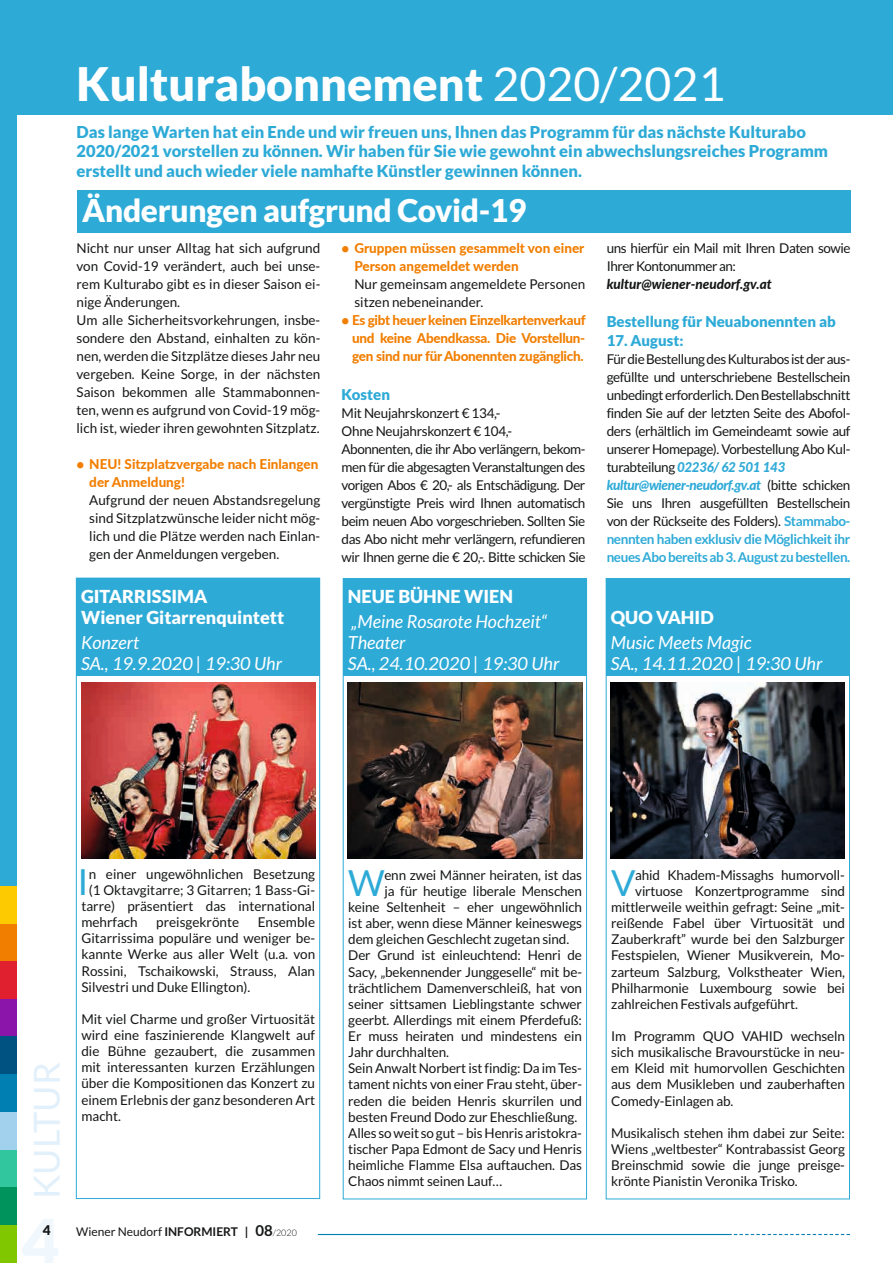
<style>
.page{position:relative;width:893px;height:1263px;background:#fff}
.page>*{position:absolute;margin:0;border:0;box-sizing:border-box;transform-origin:0 0}
.t1{font:900 46.5px "Lato";color:#fff}
.t2{font:36px "Lato";color:#e2f0fb}
.t3{font:36px "Lato";color:#2eaad7}
.t4{font:900 31.5px "Lato";letter-spacing:-.01em;color:#fff}
.t5{font:italic 18px/21px "Lato";color:#fff}
.t6{font:900 18px/21px "Lato";color:#fff}
.t7{font:900 16.5px/19.5px "Lato";color:#2eaad7}
.t8{font:900 15px "Lato";color:#2eaad7}
.t9{font:13.5px/16px "Lato";letter-spacing:-.01em;color:#151616;text-align:justify}
.t10{font:13.5px/18px "Lato";letter-spacing:-.03em;color:#151616}
.t11{font:13.5px/18px "Lato";letter-spacing:-.035em;color:#151616}
.t12{font:800 13.5px/18px "Lato";color:#f27e00}
.t13{font:italic 800 13.5px "Lato";color:#151616}
.t14{font:900 13.5px "Lato";color:#151616}
.t15{font:12px "Lato";color:#151616}
.s1{font-weight:400}
.s2{font-weight:800;font-style:italic;color:#2eaad7}
.s3{font-weight:700;color:#2eaad7}
.s4{font-weight:700}
.s5{font-weight:700;font-size:15px}
.s6{font-weight:300;font-size:9px}
</style>
<div class="page">
<div style="left:0;top:0;width:17px;height:923px;background:#2eaad7"></div>
<div style="left:0;top:923px;width:17px;height:38px;background:#f27e00"></div>
<div style="left:0;top:961px;width:17px;height:38px;background:#e01f2f"></div>
<div style="left:0;top:999px;width:17px;height:37px;background:#8b14ab"></div>
<div style="left:0;top:1036px;width:17px;height:38px;background:#005281"></div>
<div style="left:0;top:1074px;width:17px;height:38px;background:#007fb2"></div>
<div style="left:0;top:1112px;width:17px;height:38px;background:#a1d1ec"></div>
<div style="left:0;top:1150px;width:17px;height:37px;background:#32c69e"></div>
<div style="left:0;top:1187px;width:17px;height:38px;background:#00945c"></div>
<div style="left:0;top:1225px;width:17px;height:38px;background:#80c700"></div>
<hr style="left:318px;top:1234px;width:414px;height:1px;background:#007fb2">
<svg style="left:734px;top:1234px;width:116px;height:1px"></svg>
<div style="left:0;top:886px;width:17px;height:37px;background:#fdc900"></div>
<div style="left:0;top:0;width:893px;height:115px;background:#2eaad7"></div>
<div style="left:77px;top:190px;width:773px;height:42px;background:#2eaad7"></div>
<div style="left:76px;top:578px;width:243px;height:98px;background:#2eaad7"></div>
<div style="left:343px;top:578px;width:243px;height:98px;background:#2eaad7"></div>
<div style="left:606px;top:578px;width:243px;height:98px;background:#2eaad7"></div>
<div style="left:76px;top:578px;width:244px;height:621px;border:1px solid #2eaad7"></div>
<div style="left:343px;top:578px;width:244px;height:621px;border:1px solid #2eaad7"></div>
<div style="left:606px;top:578px;width:244px;height:621px;border:1px solid #2eaad7"></div>
<img style="left:81px;top:682px;width:234px;height:177px">
<img style="left:348px;top:682px;width:234px;height:177px">
<img style="left:611px;top:682px;width:234px;height:177px">
<h1 class="t1" style="left:77px;top:57px;width:650px">Kulturabonnement <span class="s1">2020/2021</span></h1>
<p class="t7" style="left:77px;top:122px;width:753px">Das lange Warten hat ein Ende und wir freuen uns, Ihnen das Programm für das nächste Kulturabo<br>2020/2021 vorstellen zu können. Wir haben für Sie wie gewohnt ein abwechslungsreiches Programm erstellt und auch wieder viele namhafte Künstler gewinnen können.</p>
<h3 class="t4" style="left:82px;top:192px;width:446px">Änderungen aufgrund Covid-19</h3>
<p class="t9" style="left:77px;top:239px;width:245px;line-height:18px;text-align:left">Nicht nur unser Alltag hat sich aufgrund von Covid-19 verändert, auch bei unse&shy;rem Kulturabo gibt es in dieser Saison ei&shy;nige Änderungen.<br>Um alle Sicherheitsvorkehrungen, insbe&shy;sondere den Abstand, einhalten zu kön&shy;nen, werden die Sitzplätze dieses Jahr neu vergeben. Keine Sorge, in der nächsten Saison bekommen alle Stammabonnen&shy;ten, wenn es aufgrund von Covid-19 mög&shy;lich ist, wieder ihren gewohnten Sitzplatz.</p>
<p class="t12" style="left:89px;top:455px;width:231px;text-indent:-13px">• NEU! Sitzplatzvergabe nach Einlangen der Anmeldung!</p>
<p class="t9" style="left:89px;top:491px;width:233px;line-height:18px">Aufgrund der neuen Abstandsregelung sind Sitzplatzwünsche leider nicht mög&shy;lich und die Plätze werden nach Einlan&shy;gen der Anmeldungen vergeben.</p>
<p class="t12" style="left:354px;top:239px;width:231px;text-indent:-13px">• Gruppen müssen gesammelt von einer<br>Person angemeldet werden</p>
<p class="t9" style="left:354px;top:275px;width:233px;line-height:18px">Nur gemeinsam angemeldete Personen sitzen nebeneinander.</p>
<p class="t12" style="left:352px;top:311px;width:235px;text-align:justify;text-indent:-10px">• Es gibt heuer keinen Einzelkartenverkauf und keine Abendkassa. Die Vorstellun&shy;gen sind nur für Abonennten zugänglich.</p>
<p class="t8" style="left:342px;top:386px;width:50px">Kosten</p>
<p class="t11" style="left:342px;top:404px;width:245px">Mit Neujahrskonzert € 134,-<br>Ohne Neujahrskonzert € 104,- Abonnenten, die ihr Abo verlängern, bekom&shy;men für die abgesagten Veranstaltungen des vorigen Abos € 20,- als Entschädigung. Der vergünstigte Preis wird Ihnen automatisch beim neuen Abo vorgeschrieben. Sollten Sie das Abo nicht mehr verlängern, refundieren wir Ihnen gerne die € 20,-. Bitte schicken Sie</p>
<p class="t11" style="left:607px;top:239px;width:245px">uns hierfür ein Mail mit Ihren Daten sowie<br>Ihrer Kontonummer an:</p>
<p class="t13" style="left:607px;top:274px;width:167px">kultur@wiener-neudorf.gv.at</p>
<p class="t8" style="left:607px;top:312px;width:231px">Bestellung für Neuabonennten ab</p>
<p class="t8" style="left:607px;top:332px;width:78px">17. August:</p>
<p class="t10" style="left:607px;top:350px;width:245px">Für die Bestellung des Kulturabos ist der aus&shy;gefüllte und unterschriebene Bestellschein unbedingt erforderlich. Den Bestellabschnitt finden Sie auf der letzten Seite des Abofol&shy;ders (erhältlich im Gemeindeamt sowie auf unserer Homepage). Vorbestellung Abo Kul&shy;turabteilung <span class="s2">02236/ 62 501 143 kultur@wiener-neudorf.gv.at</span> (bitte schicken Sie uns Ihren ausgefüllten Bestellschein von der Rückseite des Folders). <span class="s3">Stammabo&shy;nennten haben exklusiv die Möglichkeit ihr neues Abo bereits ab 3. August zu bestellen.</span></p>
<h3 class="t6" style="left:81px;top:585px;width:205px">GITARRISSIMA<br>Wiener Gitarrenquintett</h3>
<h3 class="t5" style="left:81px;top:632px;width:203px">Konzert<br>SA., 19.9.2020 | 19:30 Uhr</h3>
<h3 class="t6" style="left:348px;top:585px;width:167px">NEUE BÜHNE WIEN</h3>
<h3 class="t5" style="left:348px;top:611px;width:213px">„Meine Rosarote Hochzeit“<br>Theater<br>SA., 24.10.2020 | 19:30 Uhr</h3>
<h3 class="t6" style="left:611px;top:606px;width:104px">QUO VAHID</h3>
<h3 class="t5" style="left:611px;top:632px;width:213px">Music Meets Magic<br>SA., 14.11.2020 | 19:30 Uhr</h3>
<h2 class="t2" style="left:27px;top:1199px;width:138px;rotate:-90deg">KULTUR</h2>
<h2 class="t3" style="left:78px;top:862px;width:13px">I</h2>
<p class="t9" style="left:89px;top:866px;width:228px">n einer ungewöhnlichen Besetzung</p>
<p class="t9" style="left:89px;top:882px;width:228px">(1 Oktavgitarre; 3 Gitarren; 1 Bass-Gi-</p>
<p class="t9" style="left:81px;top:898px;width:235px">tarre) präsentiert das international</p>
<p class="t9" style="left:81px;top:914px;width:58px">mehrfach</p>
<p class="t9" style="left:156px;top:914px;width:84px">preisgekrönte</p>
<p class="t9" style="left:81px;top:914px;width:235px;text-indent:176px">Ensemble Gitarrissima populäre und weniger be&shy;kannte Werke aus aller Welt (u.a. von Rossini, Tschaikowski, Strauss, Alan Silvestri und Duke Ellington).</p>
<p class="t9" style="left:81px;top:1011px;width:235px">Mit viel Charme und großer Virtuosität wird eine faszinierende Klangwelt auf die Bühne gezaubert, die zusammen mit interessanten kurzen Erzählungen über die Kompositionen das Konzert zu einem Erlebnis der ganz besonderen Art macht.</p>
<p class="t14" style="left:43px;top:1222px;width:9px">4</p>
<p class="t15" style="left:76px;top:1225px;width:222px">Wiener Neudorf <span class="s4">INFORMIERT |</span> <span class="s5">08</span><span class="s6">/2020</span></p>
<h2 class="t3" style="left:348px;top:863px;width:38px">W</h2>
<p class="t9" style="left:384px;top:867px;width:199px">enn zwei Männer heiraten, ist das</p>
<p class="t9" style="left:384px;top:883px;width:199px">ja für heutige liberale Menschen</p>
<p class="t9" style="left:348px;top:899px;width:235px">keine Seltenheit – eher ungewöhnlich</p>
<p class="t9" style="left:348px;top:915px;width:235px">ist aber, wenn diese Männer keineswegs</p>
<p class="t9" style="left:348px;top:931px;width:222px">dem gleichen Geschlecht zugetan sind.</p>
<p class="t9" style="left:348px;top:947px;width:235px">Der Grund ist einleuchtend: Henri de</p>
<p class="t9" style="left:348px;top:963px;width:235px">Sacy, „bekennender Junggeselle“ mit be-</p>
<p class="t9" style="left:348px;top:980px;width:235px">trächtlichem Damenverschleiß, hat von</p>
<p class="t9" style="left:348px;top:996px;width:235px">seiner sittsamen Lieblingstante schwer</p>
<p class="t9" style="left:348px;top:1012px;width:235px">geerbt. Allerdings mit einem Pferdefuß:</p>
<p class="t9" style="left:348px;top:1028px;width:235px">Er muss heiraten und mindestens ein</p>
<p class="t9" style="left:348px;top:1044px;width:102px">Jahr durchhalten.</p>
<p class="t9" style="left:348px;top:1060px;width:235px">Sein Anwalt Norbert ist findig: Da im Tes-</p>
<p class="t9" style="left:348px;top:1076px;width:235px">tament nichts von einer Frau steht, über-</p>
<p class="t9" style="left:348px;top:1092px;width:235px">reden die beiden Henris skurrilen und</p>
<p class="t9" style="left:348px;top:1109px;width:230px">besten Freund Dodo zur Eheschließung.</p>
<p class="t9" style="left:348px;top:1125px;width:235px">Alles so weit so gut – bis Henris aristokra-</p>
<p class="t9" style="left:348px;top:1141px;width:235px">tischer Papa Edmont de Sacy und Henris</p>
<p class="t9" style="left:348px;top:1157px;width:235px">heimliche Flamme Elsa auftauchen. Das</p>
<p class="t9" style="left:348px;top:1173px;width:155px">Chaos nimmt seinen Lauf…</p>
<h2 class="t3" style="left:611px;top:863px;width:26px">V</h2>
<p class="t9" style="left:635px;top:867px;width:211px">ahid Khadem-Missaghs humorvoll-</p>
<p class="t9" style="left:635px;top:883px;width:211px">virtuose Konzertprogramme sind</p>
<p class="t9" style="left:611px;top:899px;width:235px">mittlerweile weithin gefragt: Seine „mit-</p>
<p class="t9" style="left:611px;top:915px;width:235px">reißende Fabel über Virtuosität und</p>
<p class="t9" style="left:611px;top:931px;width:235px">Zauberkraft” wurde bei den Salzburger</p>
<p class="t9" style="left:611px;top:947px;width:235px">Festspielen, Wiener Musikverein, Mo-</p>
<p class="t9" style="left:611px;top:963px;width:235px">zarteum Salzburg, Volkstheater Wien,</p>
<p class="t9" style="left:611px;top:980px;width:235px">Philharmonie Luxembourg sowie bei</p>
<p class="t9" style="left:611px;top:996px;width:188px">zahlreichen Festivals aufgeführt.</p>
<p class="t9" style="left:611px;top:1028px;width:235px">Im Programm QUO VAHID wechseln sich musikalische Bravourstücke in neu&shy;em Kleid mit humorvollen Geschichten aus dem Musikleben und zauberhaften Comedy-Einlagen ab.</p>
<p class="t9" style="left:611px;top:1125px;width:235px">Musikalisch stehen ihm dabei zur Seite:<br>Wiens „weltbester“ Kontrabassist Georg Breinschmid sowie die junge preisge&shy;krönte Pianistin Veronika Trisko.</p>
</div>
